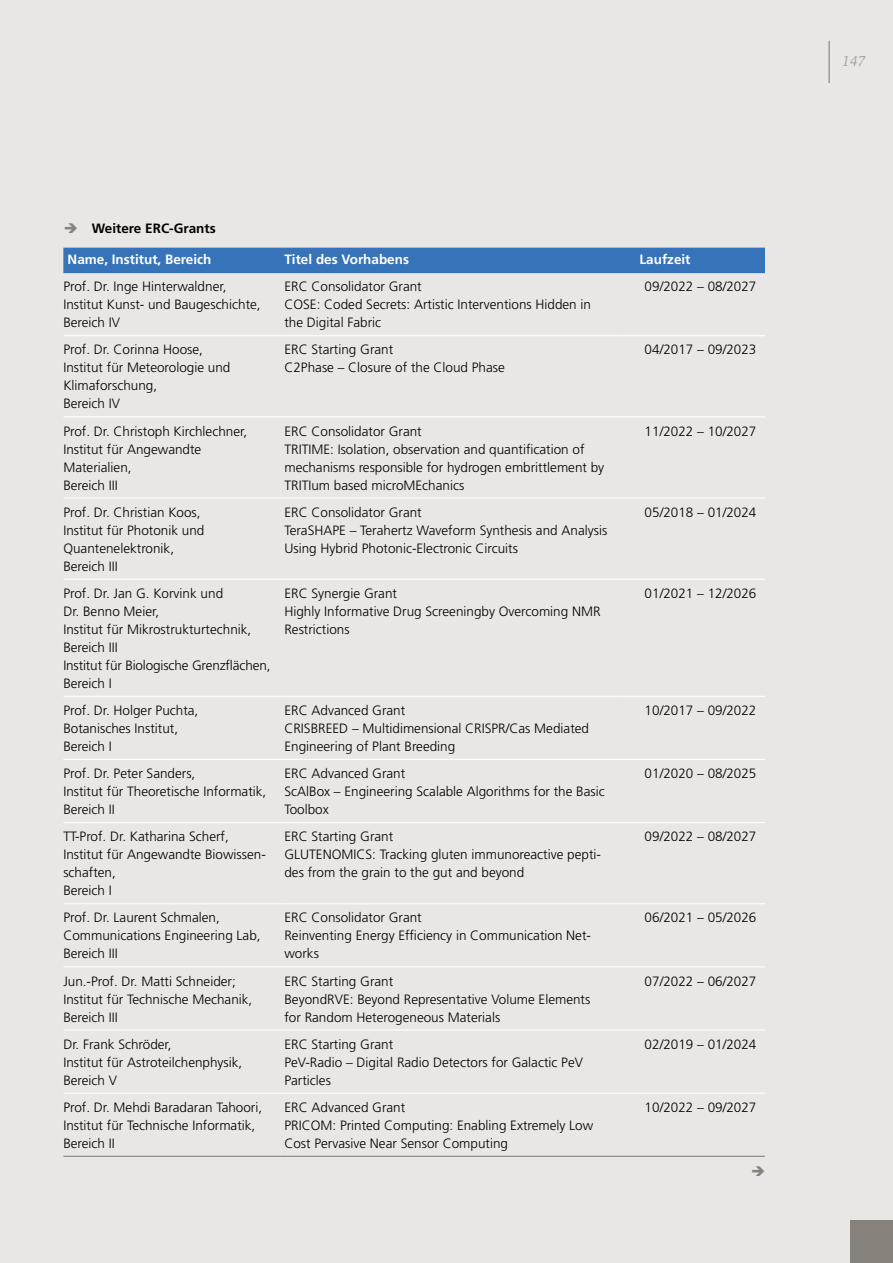
<style>
.page{position:relative;width:893px;height:1263px;background:#e8e7e5}
.page>*{position:absolute;margin:0;border:0;box-sizing:border-box;transform-origin:0 0}
.t1{font:italic 15px "Slimbach Std";color:#9c9d9d}
.t2{font:300 13.5px/18px "Frutiger LT Std";color:#000}
.t3{font:700 13.5px "Frutiger LT Std";color:#fff}
.t4{font:700 13.5px "Frutiger LT Std";color:#000}
.s1{color:#86817b}
</style>
<div class="page">
<hr style="left:828px;top:41px;width:2px;height:42px;background:#9c9d9d">
<div style="left:850px;top:1220px;width:43px;height:43px;background:#86817b"></div>
<div style="left:63px;top:248px;width:702px;height:25px;background:#3773b9"></div>
<hr style="left:63px;top:335px;width:217px;height:1px;background:#fff">
<hr style="left:280px;top:335px;width:336px;height:1px;background:#fff">
<hr style="left:616px;top:335px;width:149px;height:1px;background:#fff">
<hr style="left:63px;top:416px;width:217px;height:1px;background:#fff">
<hr style="left:280px;top:416px;width:336px;height:1px;background:#fff">
<hr style="left:616px;top:416px;width:149px;height:1px;background:#fff">
<hr style="left:63px;top:696px;width:217px;height:1px;background:#fff">
<hr style="left:280px;top:696px;width:336px;height:1px;background:#fff">
<hr style="left:616px;top:696px;width:149px;height:1px;background:#fff">
<hr style="left:63px;top:759px;width:217px;height:1px;background:#fff">
<hr style="left:280px;top:759px;width:336px;height:1px;background:#fff">
<hr style="left:616px;top:759px;width:149px;height:1px;background:#fff">
<hr style="left:63px;top:966px;width:217px;height:1px;background:#fff">
<hr style="left:280px;top:966px;width:336px;height:1px;background:#fff">
<hr style="left:616px;top:966px;width:149px;height:1px;background:#fff">
<hr style="left:63px;top:822px;width:217px;height:1px;background:#fff">
<hr style="left:280px;top:822px;width:336px;height:1px;background:#fff">
<hr style="left:616px;top:822px;width:149px;height:1px;background:#fff">
<hr style="left:63px;top:903px;width:217px;height:1px;background:#fff">
<hr style="left:280px;top:903px;width:336px;height:1px;background:#fff">
<hr style="left:616px;top:903px;width:149px;height:1px;background:#fff">
<hr style="left:63px;top:497px;width:217px;height:2px;background:#fff">
<hr style="left:280px;top:497px;width:336px;height:2px;background:#fff">
<hr style="left:616px;top:497px;width:149px;height:2px;background:#fff">
<hr style="left:63px;top:579px;width:217px;height:1px;background:#fff">
<hr style="left:280px;top:579px;width:336px;height:1px;background:#fff">
<hr style="left:616px;top:579px;width:149px;height:1px;background:#fff">
<hr style="left:63px;top:1156px;width:217px;height:1px;background:#86817b">
<hr style="left:280px;top:1156px;width:336px;height:1px;background:#86817b">
<hr style="left:616px;top:1156px;width:149px;height:1px;background:#86817b">
<hr style="left:63px;top:1029px;width:217px;height:1px;background:#fff">
<hr style="left:280px;top:1029px;width:336px;height:1px;background:#fff">
<hr style="left:616px;top:1029px;width:149px;height:1px;background:#fff">
<hr style="left:63px;top:1092px;width:217px;height:2px;background:#fff">
<hr style="left:280px;top:1092px;width:336px;height:2px;background:#fff">
<hr style="left:616px;top:1092px;width:149px;height:2px;background:#fff">
<p class="t4" style="left:64px;top:220px;width:153px"><span class="s1">➔</span> Weitere ERC-Grants</p>
<p class="t3" style="left:68px;top:251px;width:145px">Name, Institut, Bereich</p>
<p class="t3" style="left:284px;top:251px;width:126px">Titel des Vorhabens</p>
<p class="t3" style="left:639px;top:251px;width:53px">Laufzeit</p>
<p class="t2" style="left:63px;top:278px;width:199px">Prof. Dr. Inge Hinterwaldner,<br>Institut Kunst- und Baugeschichte,<br>Bereich IV</p>
<p class="t2" style="left:284px;top:278px;width:308px">ERC Consolidator Grant<br>COSE: Coded Secrets: Artistic Interventions Hidden in the Digital Fabric</p>
<p class="t2" style="left:645px;top:278px;width:113px">09/2022 – 08/2027</p>
<p class="t2" style="left:63px;top:341px;width:169px">Prof. Dr. Corinna Hoose,<br>Institut für Meteorologie und<br>Klimaforschung,<br>Bereich IV</p>
<p class="t2" style="left:284px;top:341px;width:222px">ERC Starting Grant<br>C2Phase – Closure of the Cloud Phase</p>
<p class="t2" style="left:645px;top:341px;width:113px">04/2017 – 09/2023</p>
<p class="t2" style="left:63px;top:422px;width:185px">Prof. Dr. Christoph Kirchlechner,<br>Institut für Angewandte<br>Materialien,<br>Bereich III</p>
<p class="t2" style="left:284px;top:422px;width:321px">ERC Consolidator Grant<br>TRITIME: Isolation, observation and quantification of mechanisms responsible for hydrogen embrittlement by TRITIum based microMEchanics</p>
<p class="t2" style="left:645px;top:422px;width:113px">11/2022 – 10/2027</p>
<p class="t2" style="left:63px;top:503px;width:143px">Prof. Dr. Christian Koos,<br>Institut für Photonik und<br>Quantenelektronik,<br>Bereich III</p>
<p class="t2" style="left:284px;top:503px;width:324px">ERC Consolidator Grant<br>TeraSHAPE – Terahertz Waveform Synthesis and Analysis<br>Using Hybrid Photonic-Electronic Circuits</p>
<p class="t2" style="left:645px;top:503px;width:113px">05/2018 – 01/2024</p>
<p class="t2" style="left:63px;top:584px;width:209px">Prof. Dr. Jan G. Korvink und<br>Dr. Benno Meier,<br>Institut für Mikrostrukturtechnik,<br>Bereich III<br>Institut für Biologische Grenzflächen,<br>Bereich I</p>
<p class="t2" style="left:284px;top:584px;width:318px">ERC Synergie Grant<br>Highly Informative Drug Screeningby Overcoming NMR<br>Restrictions</p>
<p class="t2" style="left:645px;top:584px;width:113px">01/2021 – 12/2026</p>
<p class="t2" style="left:63px;top:701px;width:137px">Prof. Dr. Holger Puchta,<br>Botanisches Institut,<br>Bereich I</p>
<p class="t2" style="left:284px;top:701px;width:306px">ERC Advanced Grant<br>CRISBREED – Multidimensional CRISPR/Cas Mediated<br>Engineering of Plant Breeding</p>
<p class="t2" style="left:645px;top:701px;width:113px">10/2017 – 09/2022</p>
<p class="t2" style="left:63px;top:765px;width:204px">Prof. Dr. Peter Sanders,<br>Institut für Theoretische Informatik,<br>Bereich II</p>
<p class="t2" style="left:284px;top:765px;width:322px">ERC Advanced Grant<br>ScAlBox – Engineering Scalable Algorithms for the Basic<br>Toolbox</p>
<p class="t2" style="left:645px;top:765px;width:113px">01/2020 – 08/2025</p>
<p class="t2" style="left:63px;top:828px;width:204px">TT-Prof. Dr. Katharina Scherf,<br>Institut für Angewandte Biowissen&shy;schaften,<br>Bereich I</p>
<p class="t2" style="left:284px;top:828px;width:318px">ERC Starting Grant<br>GLUTENOMICS: Tracking gluten immunoreactive pepti&shy;des from the grain to the gut and beyond</p>
<p class="t2" style="left:645px;top:828px;width:113px">09/2022 – 08/2027</p>
<p class="t2" style="left:63px;top:909px;width:199px">Prof. Dr. Laurent Schmalen,<br>Communications Engineering Lab,<br>Bereich III</p>
<p class="t2" style="left:284px;top:909px;width:308px">ERC Consolidator Grant<br>Reinventing Energy Efficiency in Communication Net&shy;works</p>
<p class="t2" style="left:645px;top:909px;width:113px">06/2021 – 05/2026</p>
<p class="t2" style="left:63px;top:972px;width:191px">Jun.-Prof. Dr. Matti Schneider;<br>Institut für Technische Mechanik,<br>Bereich III</p>
<p class="t2" style="left:284px;top:972px;width:307px">ERC Starting Grant<br>BeyondRVE: Beyond Representative Volume Elements for Random Heterogeneous Materials</p>
<p class="t2" style="left:645px;top:972px;width:113px">07/2022 – 06/2027</p>
<p class="t2" style="left:63px;top:1035px;width:181px">Dr. Frank Schröder,<br>Institut für Astroteilchenphysik,<br>Bereich V</p>
<p class="t2" style="left:284px;top:1035px;width:300px">ERC Starting Grant<br>PeV-Radio – Digital Radio Detectors for Galactic PeV<br>Particles</p>
<p class="t2" style="left:645px;top:1035px;width:113px">02/2019 – 01/2024</p>
<p class="t2" style="left:63px;top:1098px;width:200px">Prof. Dr. Mehdi Baradaran Tahoori,<br>Institut für Technische Informatik,<br>Bereich II</p>
<p class="t2" style="left:284px;top:1098px;width:310px">ERC Advanced Grant<br>PRICOM: Printed Computing: Enabling Extremely Low<br>Cost Pervasive Near Sensor Computing</p>
<p class="t2" style="left:645px;top:1098px;width:113px">10/2022 – 09/2027</p>
<p class="t1" style="left:842px;top:52px;width:25px">147</p>
</div>
